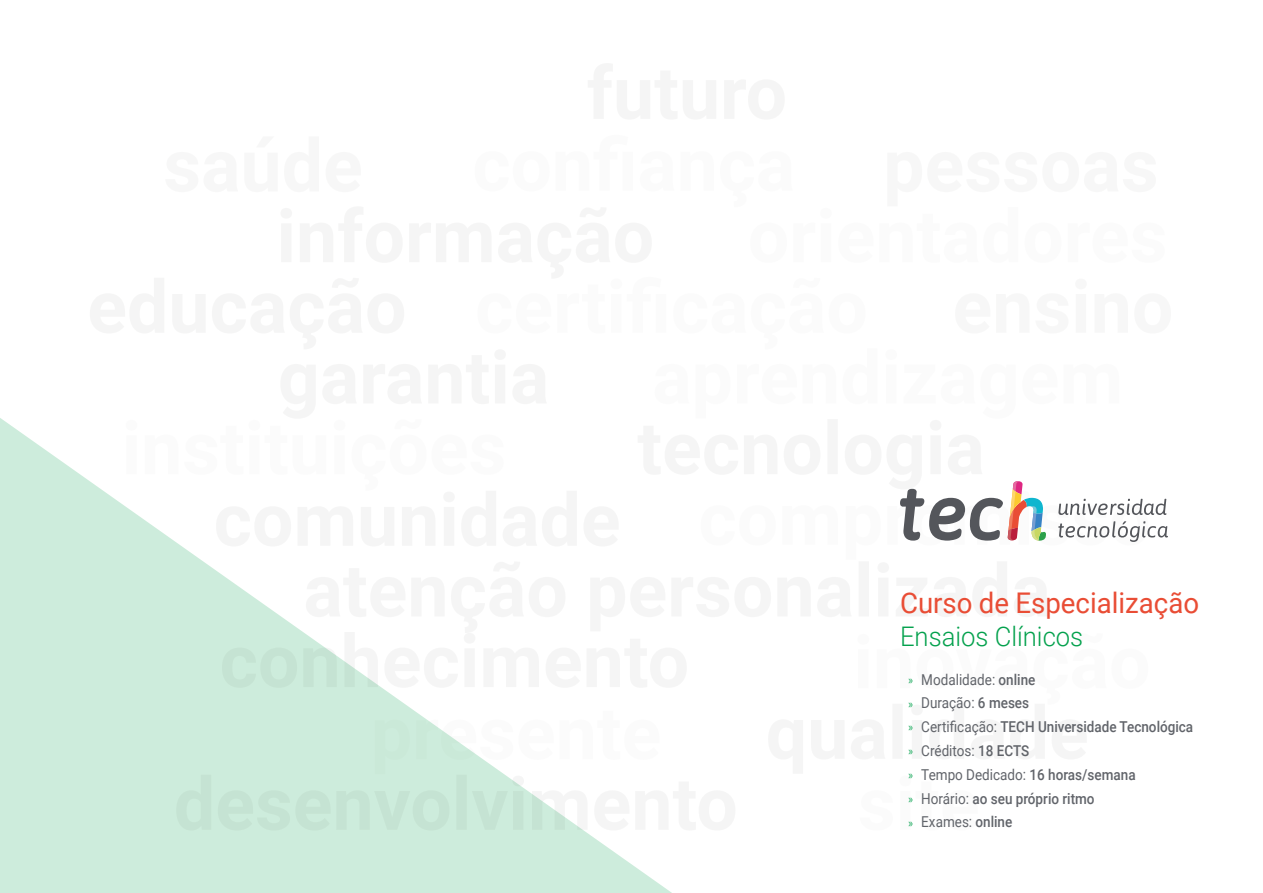
<style>
.page{position:relative;width:1263px;height:893px;background:#fff}
.page>*{position:absolute;margin:0;border:0;box-sizing:border-box;transform-origin:0 0}
.t1{font:28.5px "Roboto";color:#e94d35}
.t2{font:300 27px "Roboto";color:#04a14d;scale:.95 1}
.t3{font:500 15px/23.7px "Roboto";color:#61646a;scale:.9 1}
.s1{font-family:"Myriad Pro";font-weight:400;font-size:12px;color:#04a14d}
.s2{font-weight:400}
</style>
<div class="page">
<svg style="left:0;top:418px;width:672px;height:475px;fill:#cdecdc"></svg>
<svg style="left:90px;top:418px;width:1078px;height:142px"></svg>
<h1 class="t1" style="left:900px;top:583px;width:301px">Curso de Especialização</h1>
<h2 class="t2" style="left:900px;top:618px;width:194px">Ensaios Clínicos</h2>
<p class="t3" style="left:908px;top:667px;width:318px"><span class="s1">»</span> <span class="s2">Modalidade:</span> online<br><span class="s1">»</span> <span class="s2">Duração:</span> 6 meses<br><span class="s1">»</span> <span class="s2">Certificação:</span> TECH Universidade Tecnológica <span class="s1">»</span> <span class="s2">Créditos:</span> 18 ECTS<br><span class="s1">»</span> <span class="s2">Tempo Dedicado:</span> 16 horas/semana<br><span class="s1">»</span> <span class="s2">Horário:</span> ao seu próprio ritmo<br><span class="s1">»</span> <span class="s2">Exames:</span> online</p>
</div>
